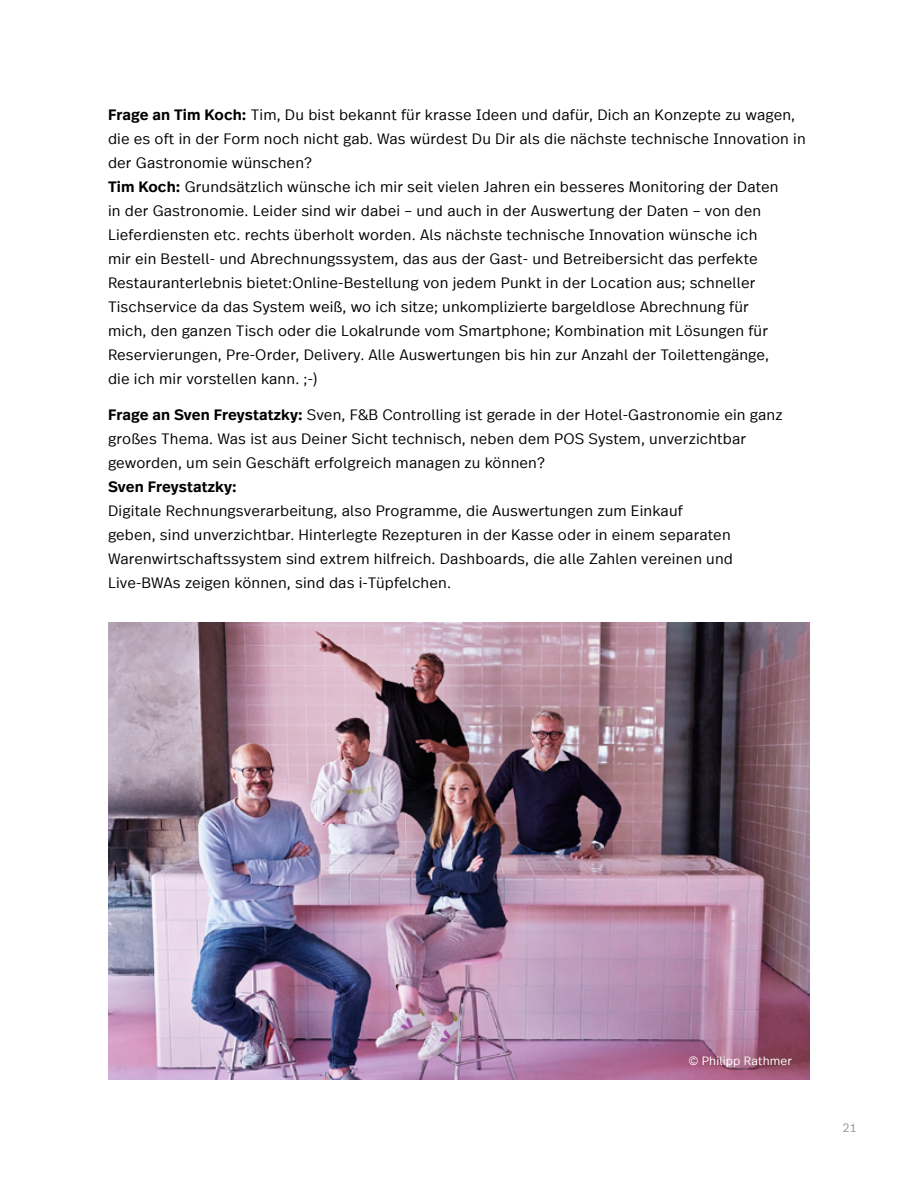
<style>
.page{position:relative;width:918px;height:1188px;background:#fff}
.page>*{position:absolute;margin:0;border:0;box-sizing:border-box;transform-origin:0 0}
.Body{font:300 15px/24px "Real Text Offc";letter-spacing:.01em;color:#000}
.Body-2{font:300 12px "Real Text Offc";letter-spacing:.01em;color:#fff}
.t1{font:300 12px "Real Text Offc";color:#939393}
.s1{font-weight:600}
</style>
<div class="page">
<img style="left:108px;top:622px;width:702px;height:458px">
<p class="Body" style="left:108px;top:103px;width:699px"><span class="s1">Frage an Tim Koch:</span> Tim, Du bist bekannt für krasse Ideen und dafür, Dich an Konzepte zu wagen, die es oft in der Form noch nicht gab. Was würdest Du Dir als die nächste technische Innovation in der Gastronomie wünschen?<br><span class="s1">Tim Koch:</span> Grundsätzlich wünsche ich mir seit vielen Jahren ein besseres Monitoring der Daten<br>in der Gastronomie. Leider sind wir dabei – und auch in der Auswertung der Daten – von den Lieferdiensten etc. rechts überholt worden. Als nächste technische Innovation wünsche ich<br>mir ein Bestell- und Abrechnungssystem, das aus der Gast- und Betreibersicht das perfekte Restauranterlebnis bietet:Online-Bestellung von jedem Punkt in der Location aus; schneller Tischservice da das System weiß, wo ich sitze; unkomplizierte bargeldlose Abrechnung für<br>mich, den ganzen Tisch oder die Lokalrunde vom Smartphone; Kombination mit Lösungen für Reservierungen, Pre-Order, Delivery. Alle Auswertungen bis hin zur Anzahl der Toilettengänge,<br>die ich mir vorstellen kann. ;-)</p>
<p class="Body" style="left:108px;top:403px;width:676px"><span class="s1">Frage an Sven Freystatzky:</span> Sven, F&amp;B Controlling ist gerade in der Hotel-Gastronomie ein ganz großes Thema. Was ist aus Deiner Sicht technisch, neben dem POS System, unverzichtbar geworden, um sein Geschäft erfolgreich managen zu können?<br><span class="s1">Sven Freystatzky:<br></span>Digitale Rechnungsverarbeitung, also Programme, die Auswertungen zum Einkauf<br>geben, sind unverzichtbar. Hinterlegte Rezepturen in der Kasse oder in einem separaten Warenwirtschaftssystem sind extrem hilfreich. Dashboards, die alle Zahlen vereinen und Live-BWAs zeigen können, sind das i-Tüpfelchen.</p>
<p class="Body-2" style="left:688px;top:1053px;width:105px">© Philipp Rathmer</p>
<p class="t1" style="left:842px;top:1120px;width:16px">21</p>
</div>
